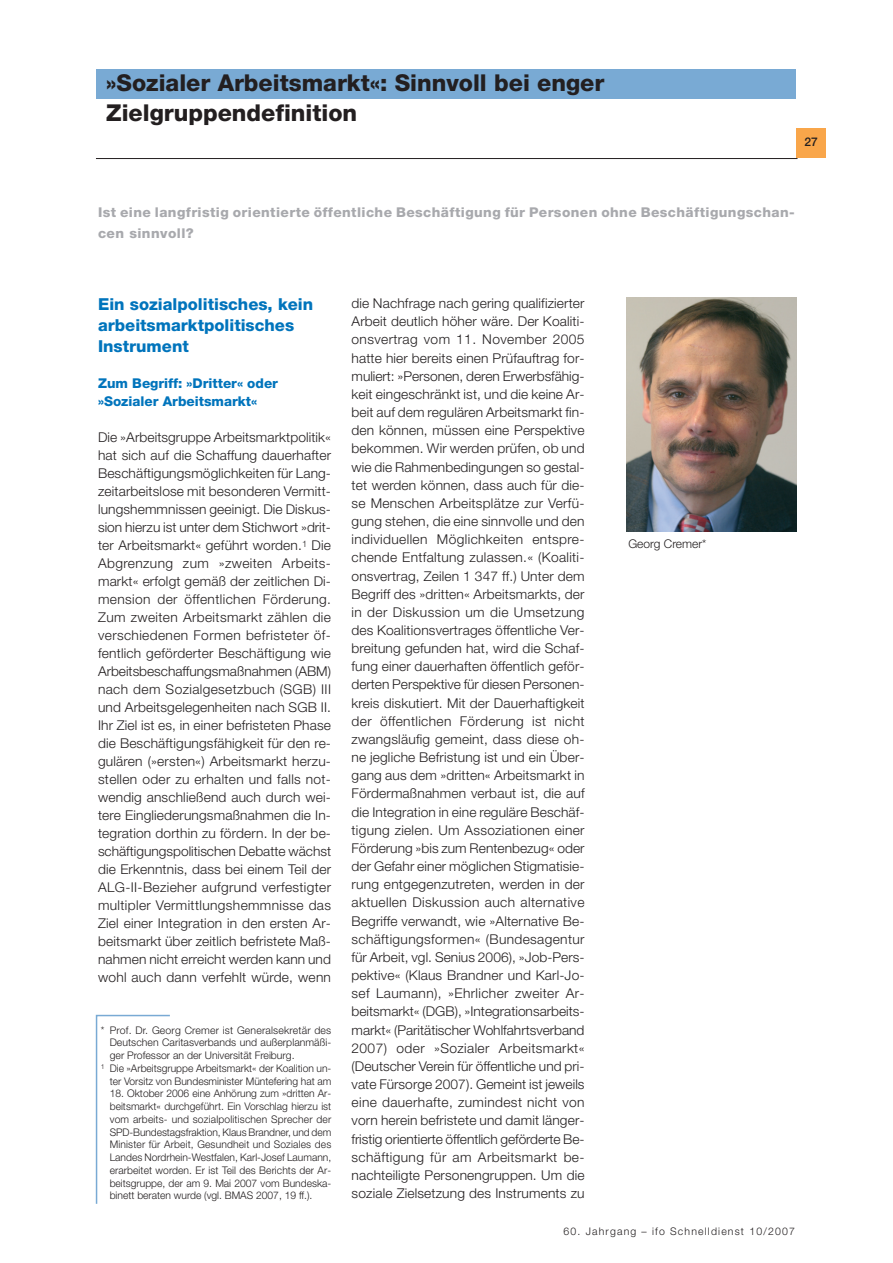
<style>
.page{position:relative;width:893px;height:1263px;background:#fff}
.page>*{position:absolute;margin:0;border:0;box-sizing:border-box;transform-origin:0 0}
.t1{font:800 23.25px "Helvetica Neue LT Std";color:#231f20}
.t2{font:800 16.5px/21px "Helvetica Neue LT Std";color:#0074bc}
.t3{font:300 13.5px/18.1px "Helvetica Neue LT Std";letter-spacing:.01em;color:#231f20;text-align:justify}
.t4{font:800 13.5px/21px "Helvetica Neue LT Std";letter-spacing:.03em;color:#a8a9ad}
.t5{font:800 13.5px/18px "Helvetica Neue LT Std";color:#0074bc}
.t6{font:300 12px "Helvetica Neue LT Std";color:#231f20}
.t7{font:500 12px "Helvetica Neue LT Std";color:#231f20}
.t8{font:300 10.5px/12.8px "Helvetica Neue LT Std";color:#231f20;text-align:justify}
.t9{font:300 10.5px "Helvetica Neue LT Std";letter-spacing:.11em;color:#231f20}
</style>
<div class="page">
<hr style="left:96px;top:158px;width:701px;height:1px;background:#231f20">
<div style="left:796px;top:128px;width:30px;height:30px;background:#f9a64a"></div>
<div style="left:97px;top:69px;width:699px;height:29px;background:#79aad4"></div>
<img style="left:626px;top:298px;width:170px;height:234px">
<svg style="left:95px;top:1014px;width:75px;height:190px"></svg>
<h1 class="t1" style="left:106px;top:74px;width:500px">»Sozialer Arbeitsmarkt«: Sinnvoll bei enger</h1>
<h1 class="t1" style="left:106px;top:104px;width:252px">Zielgruppendefinition</h1>
<p class="t7" style="left:805px;top:137px;width:15px">27</p>
<p class="t4" style="left:98px;top:203px;width:698px">Ist eine langfristig orientierte öffentliche Beschäftigung für Personen ohne Beschäftigungschan&shy;cen sinnvoll?</p>
<p class="t2" style="left:98px;top:295px;width:217px">Ein sozialpolitisches, kein arbeitsmarktpolitisches<br>Instrument</p>
<p class="t5" style="left:98px;top:376px;width:181px">Zum Begriff: »Dritter« oder »Sozialer Arbeitsmarkt«</p>
<p class="t3" style="left:98px;top:430px;width:235px">Die »Arbeitsgruppe Arbeitsmarktpolitik« hat sich auf die Schaffung dauerhafter Beschäftigungsmöglichkeiten für Lang&shy;zeitarbeitslose mit besonderen Vermitt&shy;lungshemmnissen geeinigt. Die Diskus&shy;sion hierzu ist unter dem Stichwort »drit&shy;ter Arbeitsmarkt« geführt worden.<sup>1</sup> Die Abgrenzung zum »zweiten Arbeits&shy;markt« erfolgt gemäß der zeitlichen Di&shy;mension der öffentlichen Förderung.<br>Zum zweiten Arbeitsmarkt zählen die verschiedenen Formen befristeter öf&shy;fentlich geförderter Beschäftigung wie Arbeitsbeschaffungsmaßnahmen (ABM) nach dem Sozialgesetzbuch (SGB) III und Arbeitsgelegenheiten nach SGB II.<br>Ihr Ziel ist es, in einer befristeten Phase die Beschäftigungsfähigkeit für den re&shy;gulären (»ersten«) Arbeitsmarkt herzu&shy;stellen oder zu erhalten und falls not&shy;wendig anschließend auch durch wei&shy;tere Eingliederungsmaßnahmen die In&shy;tegration dorthin zu fördern. In der be&shy;schäftigungspolitischen Debatte wächst die Erkenntnis, dass bei einem Teil der ALG-II-Bezieher aufgrund verfestigter multipler Vermittlungshemmnisse das Ziel einer Integration in den ersten Ar&shy;beitsmarkt über zeitlich befristete Maß&shy;nahmen nicht erreicht werden kann und wohl auch dann verfehlt würde, wenn</p>
<p class="t8" style="left:101px;top:1024px;width:232px">* Prof. Dr. Georg Cremer ist Generalsekretär des</p>
<p class="t8" style="left:110px;top:1037px;width:223px">Deutschen Caritasverbands und außerplanmäßi-</p>
<p class="t8" style="left:110px;top:1050px;width:186px">ger Professor an der Universität Freiburg.</p>
<p class="t8" style="left:101px;top:1063px;width:232px"><sup>1</sup> Die »Arbeitsgruppe Arbeitsmarkt« der Koalition un-</p>
<p class="t8" style="left:110px;top:1075px;width:223px">ter Vorsitz von Bundesminister Müntefering hat am</p>
<p class="t8" style="left:110px;top:1088px;width:223px">18. Oktober 2006 eine Anhörung zum »dritten Ar&shy;beitsmarkt« durchgeführt. Ein Vorschlag hierzu ist vom arbeits- und sozialpolitischen Sprecher der SPD-Bundestagsfraktion, Klaus Brandner, und dem Minister für Arbeit, Gesundheit und Soziales des Landes Nordrhein-Westfalen, Karl-Josef Laumann, erarbeitet worden. Er ist Teil des Berichts der Ar&shy;beitsgruppe, der am 9. Mai 2007 vom Bundeska&shy;binett beraten wurde (vgl. BMAS 2007, 19 ff.).</p>
<p class="t3" style="left:352px;top:296px;width:235px">die Nachfrage nach gering qualifizierter Arbeit deutlich höher wäre. Der Koaliti&shy;onsvertrag vom 11. November 2005 hatte hier bereits einen Prüfauftrag for&shy;muliert: »Personen, deren Erwerbsfähig&shy;keit eingeschränkt ist, und die keine Ar&shy;beit auf dem regulären Arbeitsmarkt fin&shy;den können, müssen eine Perspektive bekommen. Wir werden prüfen, ob und wie die Rahmenbedingungen so gestal&shy;tet werden können, dass auch für die&shy;se Menschen Arbeitsplätze zur Verfü&shy;gung stehen, die eine sinnvolle und den individuellen Möglichkeiten entspre&shy;chende Entfaltung zulassen.« (Koaliti&shy;onsvertrag, Zeilen 1 347 ff.) Unter dem Begriff des »dritten« Arbeitsmarkts, der in der Diskussion um die Umsetzung des Koalitionsvertrages öffentliche Ver&shy;breitung gefunden hat, wird die Schaf&shy;fung einer dauerhaften öffentlich geför&shy;derten Perspektive für diesen Personen&shy;kreis diskutiert. Mit der Dauerhaftigkeit der öffentlichen Förderung ist nicht zwangsläufig gemeint, dass diese oh&shy;ne jegliche Befristung ist und ein Über&shy;gang aus dem »dritten« Arbeitsmarkt in Fördermaßnahmen verbaut ist, die auf die Integration in eine reguläre Beschäf&shy;tigung zielen. Um Assoziationen einer Förderung »bis zum Rentenbezug« oder der Gefahr einer möglichen Stigmatisie&shy;rung entgegenzutreten, werden in der aktuellen Diskussion auch alternative Begriffe verwandt, wie »Alternative Be&shy;schäftigungsformen« (Bundesagentur für Arbeit, vgl. Senius 2006), »Job-Pers&shy;pektive« (Klaus Brandner und Karl-Jo&shy;sef Laumann), »Ehrlicher zweiter Ar&shy;beitsmarkt« (DGB), »Integrationsarbeits&shy;markt« (Paritätischer Wohlfahrtsverband 2007) oder »Sozialer Arbeitsmarkt« (Deutscher Verein für öffentliche und pri&shy;vate Fürsorge 2007). Gemeint ist jeweils eine dauerhafte, zumindest nicht von vorn herein befristete und damit länger&shy;fristig orientierte öffentlich geförderte Be&shy;schäftigung für am Arbeitsmarkt be&shy;nachteiligte Personengruppen. Um die soziale Zielsetzung des Instruments zu</p>
<p class="t6" style="left:628px;top:539px;width:80px">Georg Cremer*</p>
<p class="t9" style="left:564px;top:1228px;width:233px">60. Jahrgang – ifo Schnelldienst 10/2007</p>
</div>
